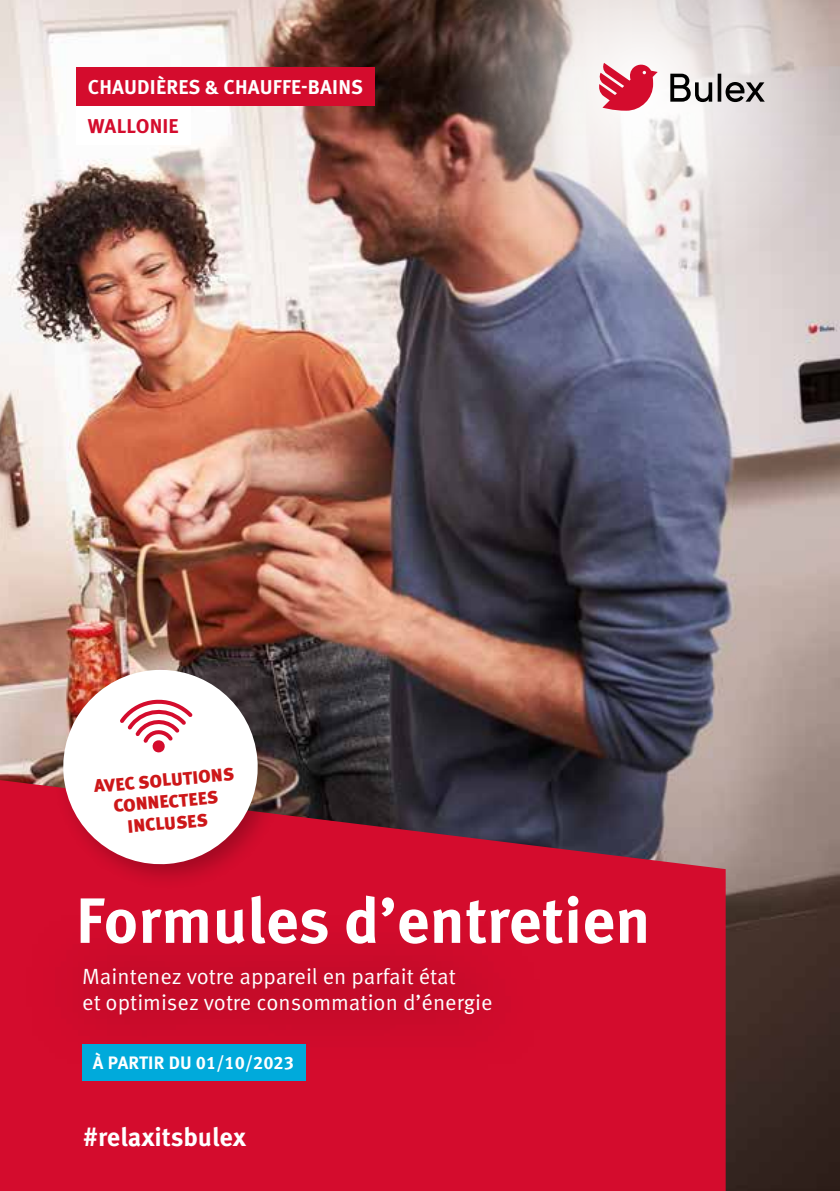
<style>
.page{position:relative;width:840px;height:1191px;background:#fff}
.page>*{position:absolute;margin:0;border:0;box-sizing:border-box;transform-origin:0 0}
.t1{font:700 64px "Meta Pro";color:#fff}
.t2{font:700 26px "Meta Pro";letter-spacing:-.005em;color:#fff}
.t3{font:22px/26.4px "Meta Pro Norm";color:#fff}
.t4{font:700 20px "Meta Pro";letter-spacing:.01em;color:#fff}
.t5{font:700 20px "Meta Pro";letter-spacing:.01em;color:#d40c2d}
.t6{font:900 18px/21.6px "Meta Pro";color:#cd1719;text-align:center}
.t7{font:700 18px "Meta Pro";color:#fff}
</style>
<div class="page">
<img style="left:0;top:0;width:839px;height:1191px">
<svg style="left:0;top:780px;width:725px;height:411px;background:#bf1432"></svg>
<div style="left:26px;top:910px;width:517px;height:161px;background:#cf0b2b"></div>
<div style="left:81px;top:1044px;width:224px;height:36px;background:#00aadb"></div>
<img style="left:444px;top:0;width:395px;height:284px">
<svg style="left:598px;top:63px;width:59px;height:48px"></svg>
<svg style="left:670px;top:74px;width:94px;height:28px;background:#979594"></svg>
<div style="left:53px;top:659px;width:231px;height:232px;background:#000;opacity:.25"></div>
<svg style="left:59px;top:665px;width:203px;height:203px"></svg>
<svg style="left:120px;top:699px;width:72px;height:54px"></svg>
<div style="left:76px;top:67px;width:298px;height:39px;background:#d40c2d"></div>
<div style="left:76px;top:106px;width:114px;height:39px;background:#fff"></div>
<p class="t4" style="left:88px;top:72px;width:277px">CHAUDIÈRES &amp; CHAUFFE-BAINS</p>
<p class="t5" style="left:88px;top:111px;width:92px">WALLONIE</p>
<p class="t6" style="left:93px;top:774px;width:142px;rotate:-5deg">AVEC SOLUTIONS<br>CONNECTEES<br>INCLUSES</p>
<h1 class="t1" style="left:76px;top:870px;width:576px">Formules d’entretien</h1>
<p class="t3" style="left:82px;top:961px;width:411px">Maintenez votre appareil en parfait état<br>et optimisez votre consommation d’énergie</p>
<p class="t7" style="left:93px;top:1049px;width:202px">À PARTIR DU 01/10/2023</p>
<p class="t2" style="left:83px;top:1117px;width:164px">#relaxitsbulex</p>
</div>
